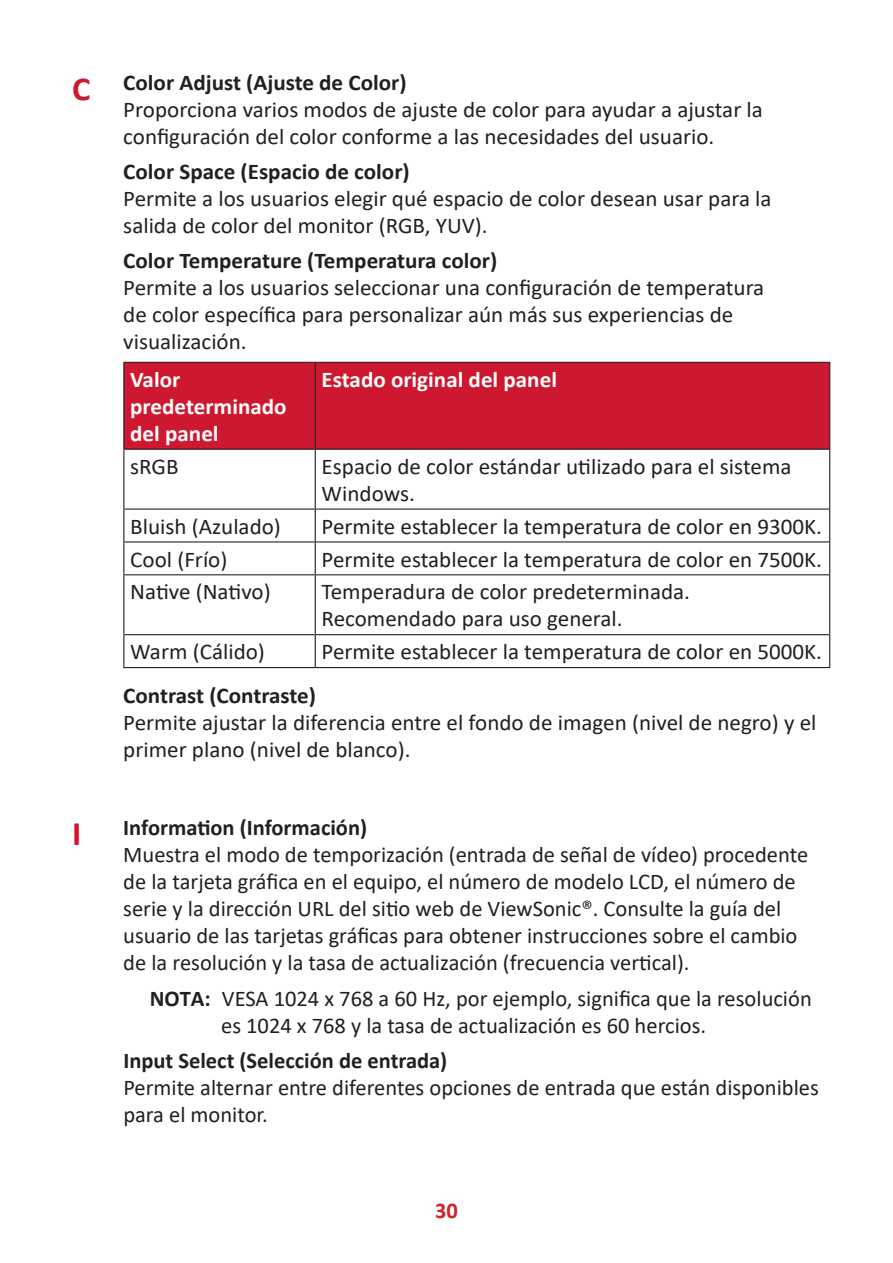
<style>
.page{position:relative;width:893px;height:1263px;background:#fff}
.page>*{position:absolute;margin:0;border:0;box-sizing:border-box;transform-origin:0 0}
.t1{font:22.5px/27px "Calibri";color:#231f20}
.t2{font:700 22.5px "Calibri";color:#231f20}
.t3{font:700 22.5px/27px "Calibri";color:#fff}
.t4{font:700 22.5px "Calibri";color:#d1232a}
.s1{font-weight:700;font-size:33.6px;color:#ce182f}
.s2{font-weight:700}
.s3{font-weight:700;font-size:34.5px;color:#ce182f}
</style>
<div class="page">
<div style="left:124px;top:363px;width:705px;height:86px;background:#ce182f"></div>
<hr style="left:829px;top:635px;width:1px;height:32px;background:#231f20">
<hr style="left:315px;top:667px;width:515px;height:1px;background:#231f20">
<hr style="left:315px;top:362px;width:515px;height:1px;background:#231f20">
<hr style="left:829px;top:363px;width:1px;height:86px;background:#231f20">
<hr style="left:124px;top:449px;width:191px;height:1px;background:#231f20">
<hr style="left:316px;top:449px;width:513px;height:1px;background:#231f20">
<hr style="left:829px;top:449px;width:1px;height:60px;background:#231f20">
<hr style="left:124px;top:508px;width:191px;height:2px;background:#231f20">
<hr style="left:316px;top:508px;width:513px;height:2px;background:#231f20">
<hr style="left:829px;top:509px;width:1px;height:33px;background:#231f20">
<hr style="left:124px;top:541px;width:191px;height:1px;background:#231f20">
<hr style="left:316px;top:541px;width:513px;height:1px;background:#231f20">
<hr style="left:829px;top:542px;width:1px;height:33px;background:#231f20">
<hr style="left:124px;top:574px;width:191px;height:1px;background:#231f20">
<hr style="left:316px;top:574px;width:513px;height:1px;background:#231f20">
<hr style="left:124px;top:634px;width:191px;height:1px;background:#231f20">
<hr style="left:316px;top:634px;width:513px;height:1px;background:#231f20">
<hr style="left:829px;top:575px;width:1px;height:60px;background:#231f20">
<hr style="left:123px;top:362px;width:192px;height:1px;background:#231f20">
<hr style="left:123px;top:667px;width:192px;height:1px;background:#231f20">
<hr style="left:123px;top:363px;width:1px;height:86px;background:#231f20">
<hr style="left:315px;top:363px;width:1px;height:86px;background:#231f20">
<hr style="left:123px;top:449px;width:1px;height:60px;background:#231f20">
<hr style="left:315px;top:449px;width:1px;height:60px;background:#231f20">
<hr style="left:123px;top:509px;width:1px;height:33px;background:#231f20">
<hr style="left:315px;top:509px;width:1px;height:33px;background:#231f20">
<hr style="left:123px;top:542px;width:1px;height:33px;background:#231f20">
<hr style="left:315px;top:542px;width:1px;height:33px;background:#231f20">
<hr style="left:123px;top:575px;width:1px;height:60px;background:#231f20">
<hr style="left:315px;top:575px;width:1px;height:60px;background:#231f20">
<hr style="left:123px;top:635px;width:1px;height:32px;background:#231f20">
<hr style="left:315px;top:635px;width:1px;height:32px;background:#231f20">
<p class="t1" style="left:123px;top:69px;width:641px;text-indent:-51px"><span class="s1">C</span> <span class="s2">Color Adjust (Ajuste de Color)<br></span>Proporciona varios modos de ajuste de color para ayudar a ajustar la configuración del color conforme a las necesidades del usuario.</p>
<p class="t2" style="left:123px;top:156px;width:288px">Color Space (Espacio de color)</p>
<p class="t1" style="left:123px;top:185px;width:650px">Permite a los usuarios elegir qué espacio de color desean usar para la salida de color del monitor (RGB, YUV).</p>
<p class="t2" style="left:123px;top:245px;width:376px">Color Temperature (Temperatura color)</p>
<p class="t1" style="left:123px;top:274px;width:642px">Permite a los usuarios seleccionar una configuración de temperatura de color específica para personalizar aún más sus experiencias de visualización.</p>
<p class="t3" style="left:130px;top:366px;width:158px">Valor predeterminado del panel</p>
<p class="t3" style="left:322px;top:366px;width:237px">Estado original del panel</p>
<p class="t1" style="left:130px;top:452px;width:50px">sRGB</p>
<p class="t1" style="left:322px;top:452px;width:471px">Espacio de color estándar utilizado para el sistema<br>Windows.</p>
<p class="t1" style="left:130px;top:512px;width:152px">Bluish (Azulado)</p>
<p class="t1" style="left:322px;top:512px;width:502px">Permite establecer la temperatura de color en 9300K.</p>
<p class="t1" style="left:130px;top:545px;width:99px">Cool (Frío)</p>
<p class="t1" style="left:322px;top:545px;width:502px">Permite establecer la temperatura de color en 7500K.</p>
<p class="t1" style="left:130px;top:578px;width:142px">Native (Nativo)</p>
<p class="t1" style="left:322px;top:578px;width:370px">Temperadura de color predeterminada.<br>Recomendado para uso general.</p>
<p class="t1" style="left:130px;top:638px;width:136px">Warm (Cálido)</p>
<p class="t1" style="left:322px;top:638px;width:502px">Permite establecer la temperatura de color en 5000K.</p>
<p class="t2" style="left:123px;top:680px;width:194px">Contrast (Contraste)</p>
<p class="t1" style="left:123px;top:708px;width:695px">Permite ajustar la diferencia entre el fondo de imagen (nivel de negro) y el primer plano (nivel de blanco).</p>
<p class="t1" style="left:123px;top:814px;width:686px;text-indent:-51px"><span class="s3">I</span> <span class="s2">Information (Información)<br></span>Muestra el modo de temporización (entrada de señal de vídeo) procedente de la tarjeta gráfica en el equipo, el número de modelo LCD, el número de serie y la dirección URL del sitio web de ViewSonic®. Consulte la guía del usuario de las tarjetas gráficas para obtener instrucciones sobre el cambio de la resolución y la tasa de actualización (frecuencia vertical).</p>
<p class="t1" style="left:221px;top:984px;width:592px;text-indent:-71px"><span class="s2">NOTA:</span> VESA 1024 x 768 a 60 Hz, por ejemplo, significa que la resolución es 1024 x 768 y la tasa de actualización es 60 hercios.</p>
<p class="t2" style="left:123px;top:1045px;width:325px">Input Select (Selección de entrada)</p>
<p class="t1" style="left:123px;top:1073px;width:697px">Permite alternar entre diferentes opciones de entrada que están disponibles para el monitor.</p>
<p class="t4" style="left:435px;top:1194px;width:24px">30</p>
</div>
